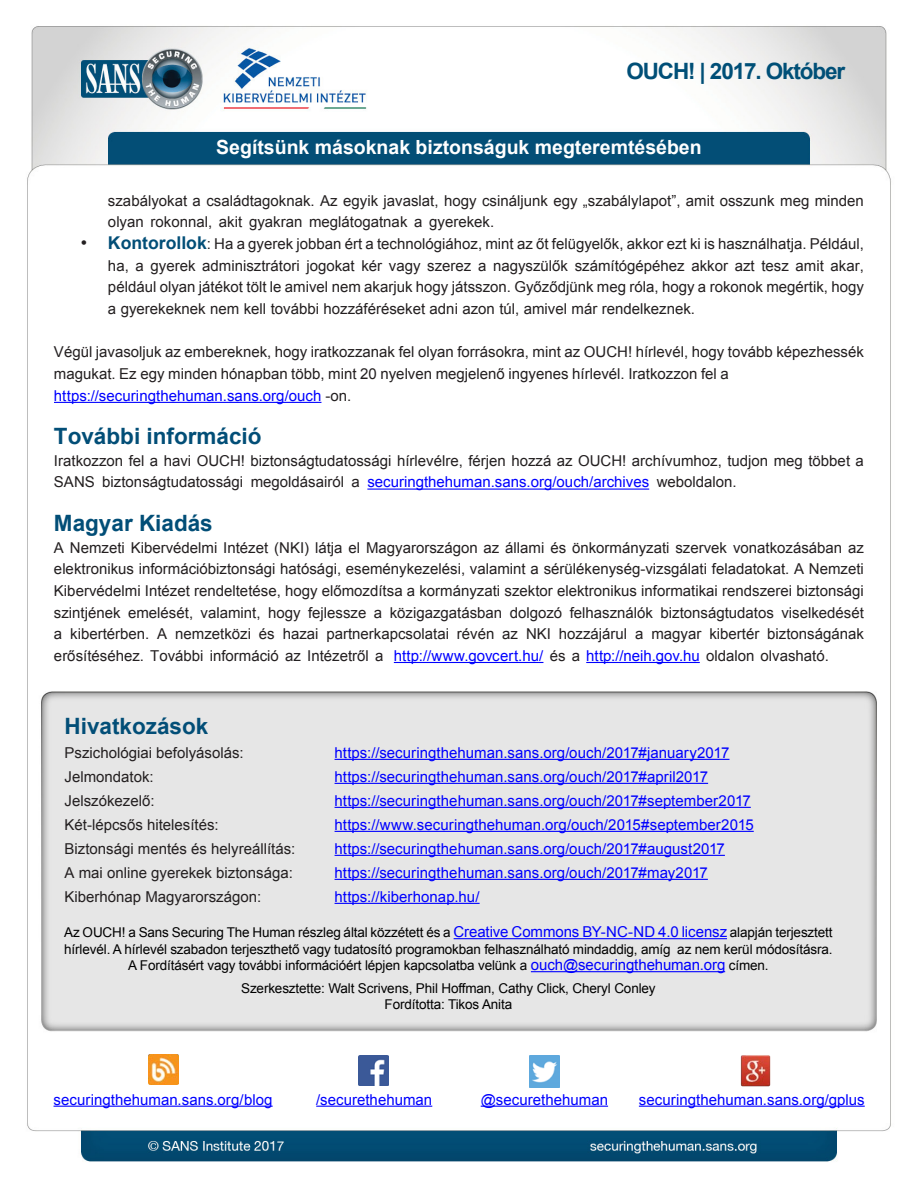
<style>
.page{position:relative;width:918px;height:1188px;background:#fff}
.page>*{position:absolute;margin:0;border:0;box-sizing:border-box;transform-origin:0 0}
.MainText{font:700 22.5px "Arial";color:#024e77}
.t1{font:700 22.5px "Arial";letter-spacing:-.05em;color:#004f77}
.t2{font:700 19.5px "Arial";color:#fff}
.t3{font:18px "Arial";color:#231f20}
.t4{font:700 17.7px "Arial";color:#024e77}
.MainText-2{font:15px/21.8px "Arial";color:#231f20}
.MainText-3{font:15px "Arial";color:#00f}
.t5{font:13.5px "Arial";letter-spacing:-.01em;color:#000}
.s1{color:#231f20}
</style>
<div class="page">
<img style="left:27px;top:26px;width:864px;height:1136px">
<hr style="left:54px;top:402px;width:267px;height:1px;background:#00f">
<hr style="left:367px;top:489px;width:282px;height:1px;background:#00f">
<hr style="left:394px;top:662px;width:149px;height:1px;background:#00f">
<hr style="left:586px;top:662px;width:114px;height:1px;background:#00f">
<hr style="left:454px;top:938px;width:273px;height:1px;background:#00f">
<hr style="left:531px;top:971px;width:194px;height:1px;background:#00f">
<hr style="left:335px;top:759px;width:394px;height:1px;background:#00f">
<hr style="left:335px;top:783px;width:373px;height:1px;background:#00f">
<hr style="left:335px;top:807px;width:416px;height:1px;background:#00f">
<hr style="left:335px;top:831px;width:419px;height:1px;background:#00f">
<hr style="left:335px;top:855px;width:390px;height:1px;background:#00f">
<hr style="left:335px;top:879px;width:373px;height:1px;background:#00f">
<hr style="left:335px;top:903px;width:145px;height:1px;background:#00f">
<img style="left:148px;top:1054px;width:30px;height:30px">
<hr style="left:54px;top:1106px;width:219px;height:1px;background:#00f">
<img style="left:359px;top:1055px;width:30px;height:30px">
<hr style="left:316px;top:1106px;width:116px;height:1px;background:#00f">
<img style="left:530px;top:1055px;width:30px;height:32px">
<hr style="left:481px;top:1106px;width:127px;height:1px;background:#00f">
<img style="left:741px;top:1054px;width:30px;height:32px">
<hr style="left:639px;top:1106px;width:226px;height:1px;background:#00f">
<h1 class="t1" style="left:626px;top:56px;width:220px">OUCH! | 2017. Október</h1>
<p class="t3" style="left:81px;top:231px;width:8px">•</p>
<h2 class="t2" style="left:216px;top:135px;width:487px">Segítsünk másoknak biztonságuk megteremtésében</h2>
<p class="MainText-2" style="left:108px;top:190px;width:757px">szabályokat a családtagoknak. Az egyik javaslat, hogy csináljunk egy „szabálylapot ,” amit osszunk meg minden olyan rokonnal, akit gyakran meglátogatnak a gyerekek.</p>
<p class="MainText-2" style="left:207px;top:233px;width:659px">: Ha a gyerek jobban ért a technológiához, mint az őt felügyelők, akkor ezt ki is használhatja. Például,</p>
<p class="t4" style="left:108px;top:231px;width:100px">Kontorollok</p>
<p class="MainText-2" style="left:108px;top:255px;width:757px;text-align:justify">ha a, gyerek adminisztrátori jogokat kér vagy szerez a nagyszülők számítógépéhez akkor azt tesz amit akar, például olyan játékot tölt le amivel nem akarjuk hogy játsszon. Győződjünk meg róla, hogy a rokonok megértik, hogy a gyerekeknek nem kell további hozzáféréseket adni azon túl, amivel már rendelkeznek.</p>
<p class="MainText-2" style="left:54px;top:341px;width:811px">Végül javasoljuk az embereknek, hogy iratkozzanak fel olyan forrásokra, mint az OUCH! hírlevél, hogy tovább képezhessék magukat. Ez egy minden hónapban több, mint 20 nyelven megjelenő ingyenes hírlevél. Iratkozzon fel a</p>
<p class="MainText-3" style="left:54px;top:386px;width:299px">https://securingthehuman.sans.org/ouch <span class="s1">-on.</span></p>
<p class="MainText" style="left:54px;top:421px;width:209px">További információ</p>
<p class="MainText-2" style="left:657px;top:450px;width:209px;text-indent:-603px">Iratkozzon fel a havi OUCH! biztonságtudatossági hírlevélre, férjen hozzá az OUCH! archívumhoz, tudjon meg többet a weboldalon.</p>
<p class="MainText-2" style="left:54px;top:472px;width:42px">SANS</p>
<p class="MainText" style="left:54px;top:508px;width:160px">Magyar Kiadás</p>
<p class="MainText-2" style="left:54px;top:537px;width:811px;text-align:right">A Nemzeti Kibervédelmi Intézet (NKI) látja el Magyarországon az állami és önkormányzati szervek vonatkozásában az elektronikus információbiztonsági hatósági, eseménykezelési, valamint a sérülékenység-vizsgálati feladatokat A. Nemzeti Kibervédelmi Intézet rendeltetése, hogy előmozdítsa a kormányzati szektor elektronikus informatikai rendszerei biztonsági viselkedését</p>
<p class="MainText-3" style="left:367px;top:472px;width:283px">securingthehuman.sans.org/ouch/archives</p>
<p class="MainText-2" style="left:102px;top:472px;width:142px">biztonságtudatossági</p>
<p class="MainText-2" style="left:251px;top:472px;width:95px">megoldásairól</p>
<p class="MainText-2" style="left:352px;top:472px;width:10px">a</p>
<p class="MainText-2" style="left:308px;top:602px;width:60px">fejlessze</p>
<p class="MainText-2" style="left:570px;top:602px;width:85px">felhasználók</p>
<p class="MainText-2" style="left:54px;top:602px;width:68px">szintjének</p>
<p class="MainText-2" style="left:128px;top:602px;width:67px">emelését,</p>
<p class="MainText-2" style="left:390px;top:602px;width:114px">közigazgatásban</p>
<p class="MainText-2" style="left:510px;top:602px;width:54px">dolgozó</p>
<p class="MainText-2" style="left:661px;top:602px;width:115px">biztonságtudatos</p>
<p class="MainText-2" style="left:201px;top:602px;width:62px">valamint,</p>
<p class="MainText-2" style="left:268px;top:602px;width:34px">hogy</p>
<p class="MainText-2" style="left:374px;top:602px;width:10px">a</p>
<p class="MainText-2" style="left:54px;top:623px;width:10px">a</p>
<p class="MainText-2" style="left:70px;top:623px;width:99px">kibertérben A.</p>
<p class="MainText-2" style="left:175px;top:623px;width:77px">nemzetközi</p>
<p class="MainText-2" style="left:259px;top:623px;width:17px">és</p>
<p class="MainText-2" style="left:283px;top:623px;width:37px">hazai</p>
<p class="MainText-2" style="left:326px;top:623px;width:124px">partnerkapcsolatai</p>
<p class="MainText-2" style="left:457px;top:623px;width:39px">révén</p>
<p class="MainText-2" style="left:502px;top:623px;width:17px">az</p>
<p class="MainText-2" style="left:526px;top:623px;width:27px">NKI</p>
<p class="MainText-2" style="left:559px;top:623px;width:70px">hozzájárul</p>
<p class="MainText-2" style="left:635px;top:623px;width:10px">a</p>
<p class="MainText-2" style="left:651px;top:623px;width:52px">magyar</p>
<p class="MainText-2" style="left:709px;top:623px;width:52px">kibertér</p>
<p class="MainText-2" style="left:767px;top:623px;width:98px">biztonságának</p>
<p class="MainText-2" style="left:54px;top:645px;width:331px">erősítéséhez. További információ az Intézetről a</p>
<p class="MainText-3" style="left:394px;top:646px;width:437px">http://www.govcert.hu/ <span class="s1">és a</span> http://neih.gov.hu <span class="s1">oldalon olvasható.</span></p>
<p class="MainText" style="left:65px;top:711px;width:145px">Hivatkozások</p>
<p class="MainText-2" style="left:65px;top:742px;width:181px">Pszichológiai befolyásolás:</p>
<p class="MainText-3" style="left:335px;top:743px;width:396px">https://securingthehuman.sans.org/ouch/2017#january2017</p>
<p class="MainText-2" style="left:65px;top:766px;width:91px">Jelmondatok:</p>
<p class="MainText-3" style="left:335px;top:767px;width:375px">https://securingthehuman.sans.org/ouch/2017#april2017</p>
<p class="MainText-2" style="left:65px;top:790px;width:92px">Jelszókezelő:</p>
<p class="MainText-3" style="left:335px;top:791px;width:418px">https://securingthehuman.sans.org/ouch/2017#september2017</p>
<p class="MainText-2" style="left:65px;top:814px;width:156px">Két-lépcsős hitelesítés:</p>
<p class="MainText-3" style="left:335px;top:815px;width:421px">https://www.securingthehuman.org/ouch/2015#september2015</p>
<p class="MainText-2" style="left:65px;top:838px;width:232px">Biztonsági mentés és helyreállítás:</p>
<p class="MainText-3" style="left:335px;top:839px;width:392px">https://securingthehuman.sans.org/ouch/2017#august2017</p>
<p class="MainText-2" style="left:65px;top:862px;width:230px">A mai online gyerekek biztonsága:</p>
<p class="MainText-3" style="left:335px;top:863px;width:375px">https://securingthehuman.sans.org/ouch/2017#may2017</p>
<p class="MainText-2" style="left:65px;top:886px;width:198px">Kiberhónap Magyarországon:</p>
<p class="MainText-3" style="left:335px;top:887px;width:147px">https://kiberhonap.hu/</p>
<p class="MainText-3" style="left:454px;top:922px;width:275px">Creative Commons BY-NC-ND 4.0 licensz</p>
<p class="t5" style="left:64px;top:924px;width:388px">Az OUCH a! Sans Securing The Human részleg által közzétett és a</p>
<p class="t5" style="left:730px;top:924px;width:104px">alapján terjesztett</p>
<p class="t5" style="left:64px;top:940px;width:608px">hírlevél A. hírlevél szabadon terjeszthető vagy tudatosító programokban felhasználható mindaddig, amíg</p>
<p class="t5" style="left:677px;top:940px;width:157px">az nem kerül módosításra.</p>
<p class="MainText-3" style="left:531px;top:955px;width:196px">ouch@securingthehuman.org</p>
<p class="t5" style="left:128px;top:957px;width:401px">A Fordításért vagy további információért lépjen kapcsolatba velünk a</p>
<p class="t5" style="left:241px;top:979px;width:416px">Szerkesztette: Walt Scrivens, Phil Hoffman, Cathy Click, Cheryl Conley</p>
<p class="t5" style="left:385px;top:996px;width:129px">Fordította: Tikos Anita</p>
<p class="t5" style="left:729px;top:957px;width:41px">címen.</p>
<p class="MainText-3" style="left:54px;top:1090px;width:221px">securingthehuman.sans.org/blog</p>
<p class="MainText-3" style="left:316px;top:1090px;width:118px">/securethehuman</p>
<p class="MainText-3" style="left:481px;top:1090px;width:129px">@securethehuman</p>
<p class="MainText-3" style="left:639px;top:1090px;width:227px">securingthehuman.sans.org/gplus</p>
</div>
